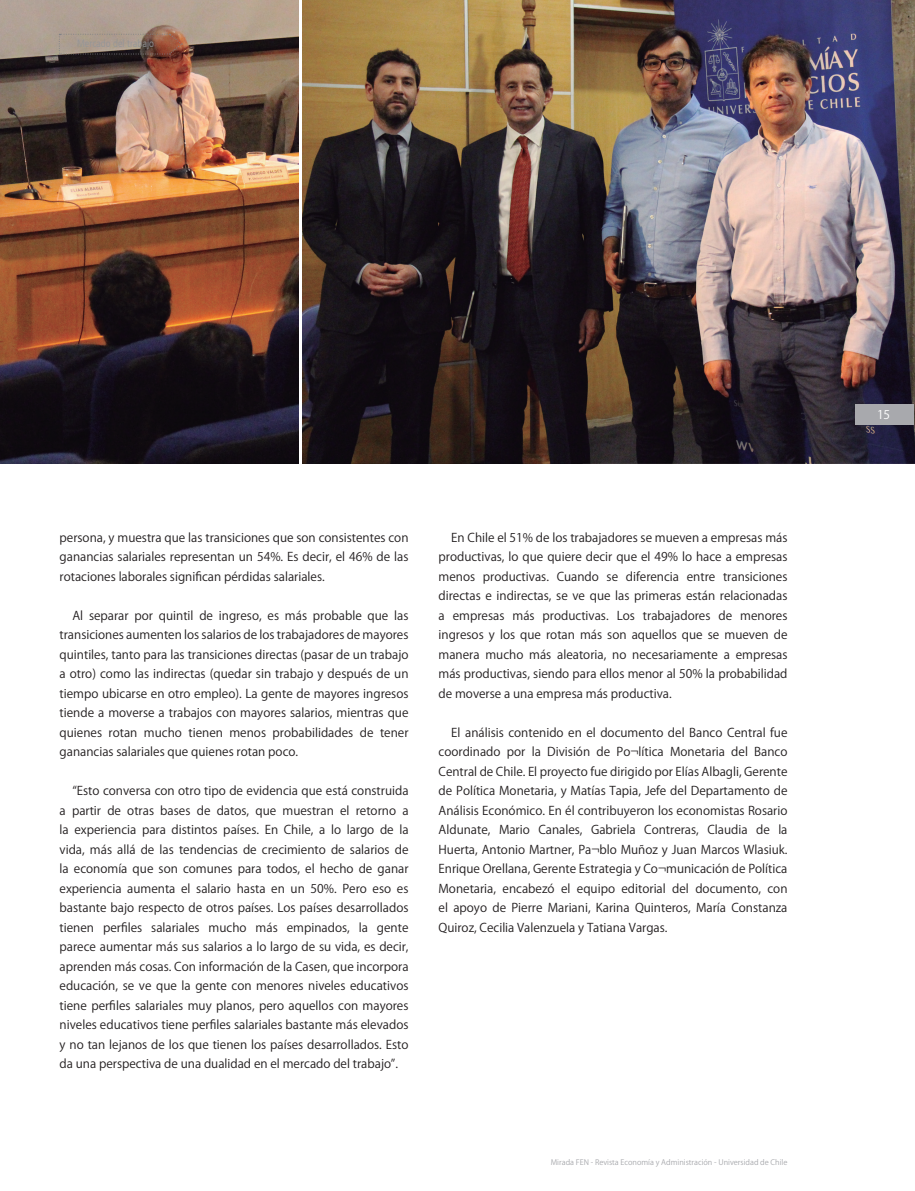
<style>
.page{position:relative;width:915px;height:1191px;background:#fff}
.page>*{position:absolute;margin:0;border:0;box-sizing:border-box;transform-origin:0 0}
.texto_sangria{font:12px/19.5px "Koz Go Pr 6 N";color:#231f20;text-align:justify}
.t1{font:12px "Koz Go Pr 6 N";color:#fff}
.t2{font:7.5px "Koz Go Pr 6 N";color:#a8a9ad}
</style>
<div class="page">
<img style="left:0;top:0;width:914px;height:464px">
<hr style="left:299px;top:0;width:3px;height:472px;background:#fff">
<div style="left:854px;top:404px;width:59px;height:20px;background:#a8a9ad"></div>
<svg style="left:59px;top:34px;width:123px;height:21px"></svg>
<p class="texto_sangria" style="left:60px;top:528px;width:350px">persona, y muestra que las transiciones que son consistentes con ganancias salariales representan un 54%. Es decir, el 46% de las rotaciones laborales significan pérdidas salariales.</p>
<p class="texto_sangria" style="left:60px;top:606px;width:350px;text-indent:13px">Al separar por quintil de ingreso, es más probable que las transiciones aumenten los salarios de los trabajadores de mayores quintiles, tanto para las transiciones directas (pasar de un trabajo a otro) como las indirectas (quedar sin trabajo y después de un tiempo ubicarse en otro empleo). La gente de mayores ingresos tiende a moverse a trabajos con mayores salarios, mientras que quienes rotan mucho tienen menos probabilidades de tener ganancias salariales que quienes rotan poco.</p>
<p class="texto_sangria" style="left:60px;top:781px;width:350px;text-indent:13px">“Esto conversa con otro tipo de evidencia que está construida a partir de otras bases de datos, que muestran el retorno a la experiencia para distintos países. En Chile, a lo largo de la vida, más allá de las tendencias de crecimiento de salarios de la economía que son comunes para todos, el hecho de ganar experiencia aumenta el salario hasta en un 50%. Pero eso es bastante bajo respecto de otros países. Los países desarrollados tienen perfiles salariales mucho más empinados, la gente parece aumentar más sus salarios a lo largo de su vida, es decir, aprenden más cosas. Con información de la Casen, que incorpora educación, se ve que la gente con menores niveles educativos tiene perfiles salariales muy planos, pero aquellos con mayores niveles educativos tiene perfiles salariales bastante más elevados y no tan lejanos de los que tienen los países desarrollados. Esto da una perspectiva de una dualidad en el mercado del trabajo”.</p>
<p class="texto_sangria" style="left:438px;top:528px;width:350px;text-indent:13px">En Chile el 51% de los trabajadores se mueven a empresas más productivas, lo que quiere decir que el 49% lo hace a empresas menos productivas. Cuando se diferencia entre transiciones directas e indirectas, se ve que las primeras están relacionadas a empresas más productivas. Los trabajadores de menores ingresos y los que rotan más son aquellos que se mueven de manera mucho más aleatoria, no necesariamente a empresas más productivas, siendo para ellos menor al 50% la probabilidad de moverse a una empresa más productiva.</p>
<p class="texto_sangria" style="left:438px;top:723px;width:350px;text-indent:13px">El análisis contenido en el documento del Banco Central fue coordinado por la División de Po¬lítica Monetaria del Banco Central de Chile. El proyecto fue dirigido por Elías Albagli, Gerente de Política Monetaria, y Matías Tapia, Jefe del Departamento de Análisis Económico. En él contribuyeron los economistas Rosario Aldunate, Mario Canales, Gabriela Contreras, Claudia de la Huerta, Antonio Martner, Pa¬blo Muñoz y Juan Marcos Wlasiuk.<br>Enrique Orellana, Gerente Estrategia y Co¬municación de Política Monetaria, encabezó el equipo editorial del documento, con el apoyo de Pierre Mariani, Karina Quinteros, María Constanza Quiroz, Cecilia Valenzuela y Tatiana Vargas.</p>
<p class="t2" style="left:550px;top:1157px;width:238px">Mirada FEN - Revista Economía y Administración - Universidad de Chile</p>
<p class="t1" style="left:876px;top:408px;width:15px">15</p>
</div>
